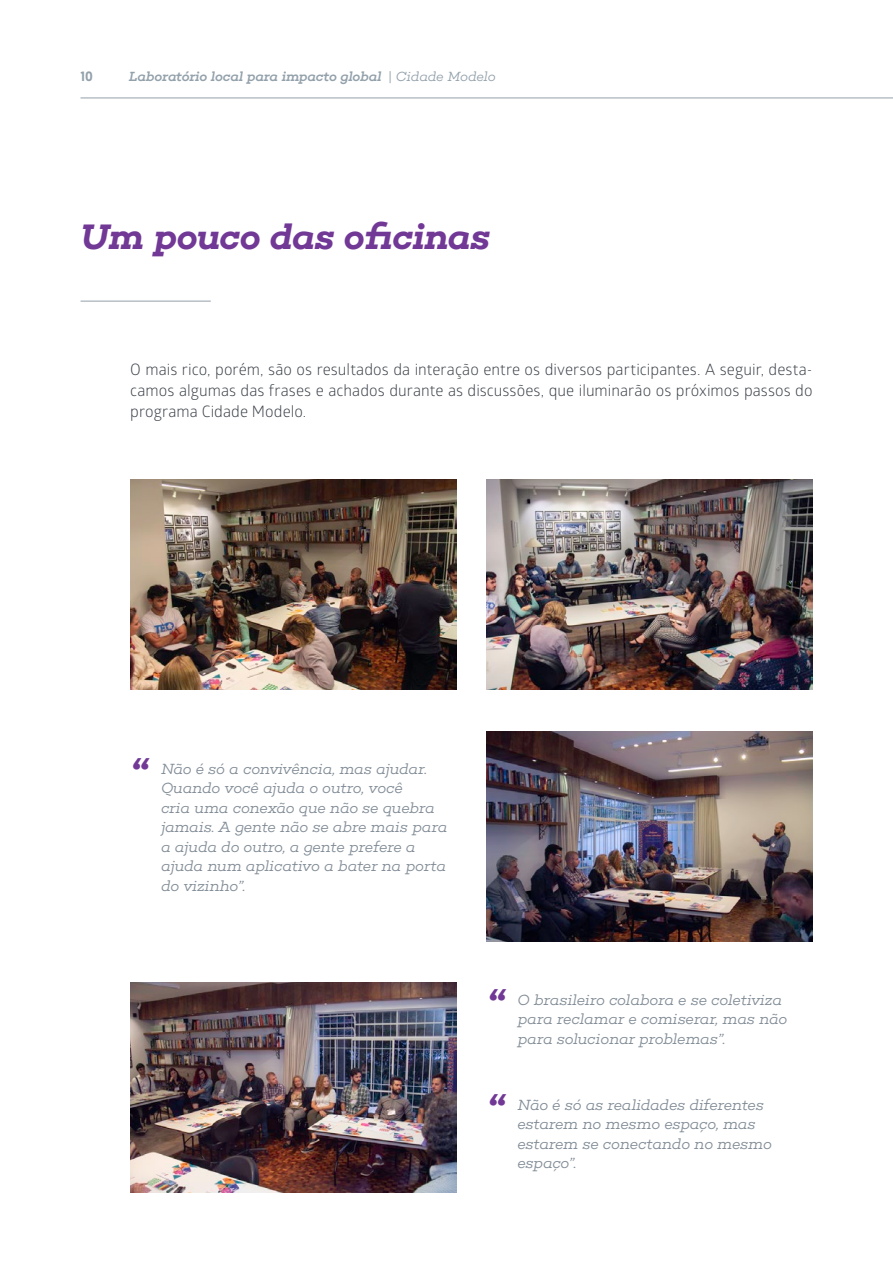
<style>
.page{position:relative;width:893px;height:1263px;background:#fff}
.page>*{position:absolute;margin:0;border:0;box-sizing:border-box;transform-origin:0 0}
.Subtítulo_02{font:italic 500 45px "Choplin";color:#713896}
.Títulos_Principais{font:italic 600 36px "Choplin";letter-spacing:-.02em;color:#713896}
.Texto_Corrido{font:15.75px/21px "Glober";letter-spacing:.005em;color:#3a4047;text-align:justify}
.Subtítulo_02-2{font:italic 300 15px/19.5px "Choplin";letter-spacing:-.025em;color:#818c96}
.t1{font:italic 500 13.5px "Choplin";letter-spacing:-.02em;color:#93a1ab}
.t2{font:500 13.5px "Geomanist";color:#93a1ab}
.s1{font-weight:300;font-style:normal}
.s2{font-weight:300}
</style>
<div class="page">
<hr style="left:80px;top:97px;width:813px;height:2px;background:#b7bfc6">
<hr style="left:81px;top:300px;width:130px;height:2px;background:#b7bfc6">
<img style="left:487px;top:732px;width:325px;height:210px">
<img style="left:130px;top:983px;width:326px;height:210px">
<img style="left:130px;top:480px;width:326px;height:210px">
<img style="left:487px;top:480px;width:325px;height:210px">
<p class="t2" style="left:81px;top:67px;width:14px">10</p>
<p class="t1" style="left:129px;top:68px;width:369px">Laboratório local para impacto global <span class="s1">|</span> <span class="s2">Cidade Modelo</span></p>
<p class="Títulos_Principais" style="left:81px;top:215px;width:411px">Um pouco das oficinas</p>
<p class="Texto_Corrido" style="left:130px;top:358px;width:684px">O mais rico, porém, são os resultados da interação entre os diversos participantes. A seguir, desta&shy;camos algumas das frases e achados durante as discussões, que iluminarão os próximos passos do programa Cidade Modelo.</p>
<p class="Subtítulo_02" style="left:130px;top:747px;width:19px">“</p>
<p class="Subtítulo_02-2" style="left:161px;top:759px;width:288px">Não é só a convivência, mas ajudar.<br>Quando você ajuda o outro, você<br>cria uma conexão que não se quebra jamais. A gente não se abre mais para a ajuda do outro, a gente prefere a ajuda num aplicativo a bater na porta do vizinho”.</p>
<p class="Subtítulo_02" style="left:487px;top:978px;width:19px">“</p>
<p class="Subtítulo_02-2" style="left:517px;top:990px;width:271px">O brasileiro colabora e se coletiviza para reclamar e comiserar, mas não para solucionar problemas”.</p>
<p class="Subtítulo_02" style="left:487px;top:1083px;width:19px">“</p>
<p class="Subtítulo_02-2" style="left:517px;top:1095px;width:256px">Não é só as realidades diferentes estarem no mesmo espaço, mas estarem se conectando no mesmo espaço”.</p>
</div>
